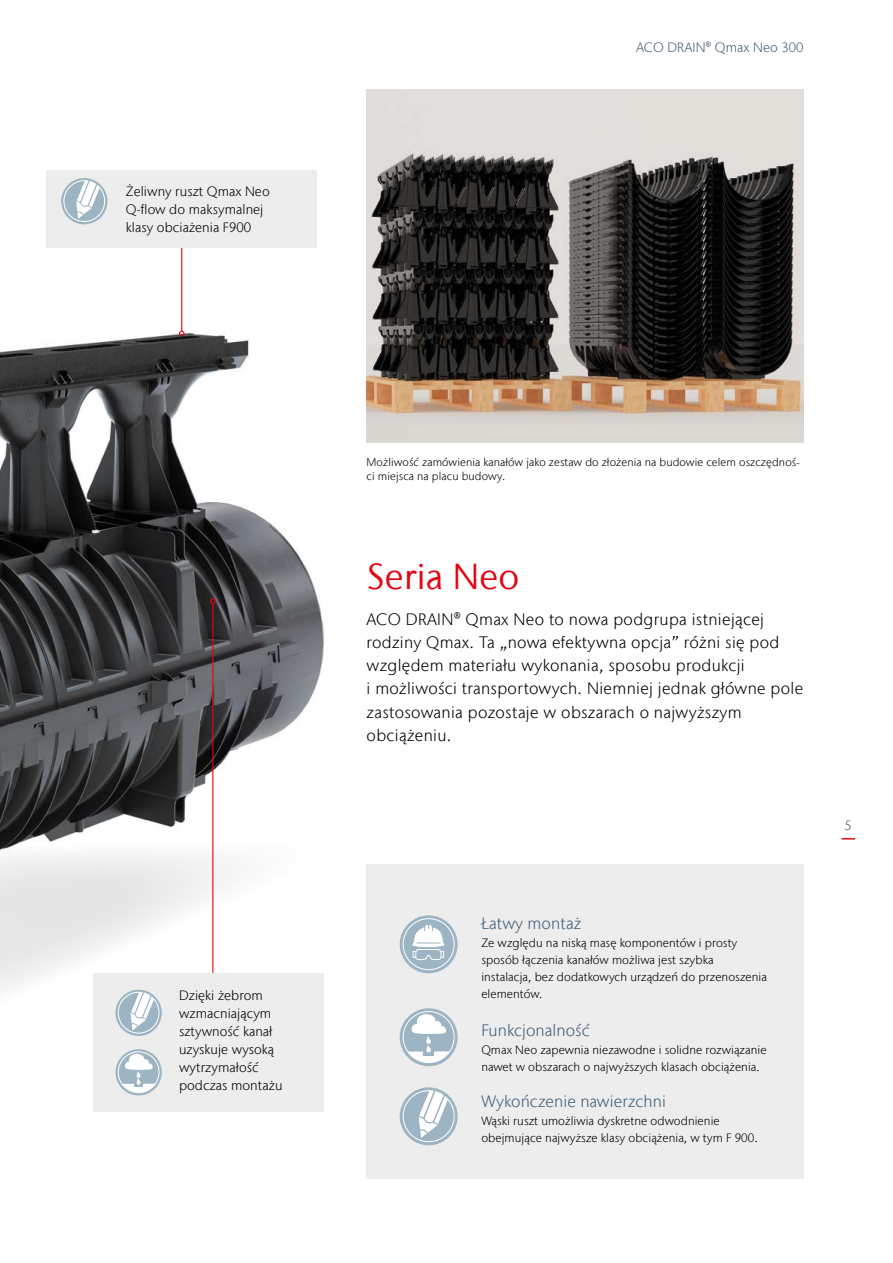
<style>
.page{position:relative;width:893px;height:1263px;background:#fff}
.page>*{position:absolute;margin:0;border:0;box-sizing:border-box;transform-origin:0 0}
.t1{font:36px "Stone Sans IIITC Com";letter-spacing:.005em;color:#e30613}
.t2{font:300 16.5px/23.1px "Stone Sans IIITC Com";letter-spacing:.02em;color:#000}
.t3{font:300 16.5px "Stone Sans IIITC Com";letter-spacing:.005em;color:#415f77}
.t4{font:300 13.5px/17.9px "Stone Sans IIITC Com";letter-spacing:.005em;color:#000}
.t5{font:300 13.5px "Stone Sans IIITC Com";letter-spacing:.005em;color:#415f77}
.t6{font:300 13.5px "Stone Sans IIITC Com";color:#575756}
.t7{font:300 12px/17px "Stone Sans IIITC Com";letter-spacing:.005em;color:#000}
.t8{font:300 11.25px/13.5px "Stone Sans IIITC Com";letter-spacing:.01em;color:#000}
</style>
<div class="page">
<img style="left:0;top:333px;width:324px;height:488px">
<svg style="left:0;top:821px;width:367px;height:358px"></svg>
<div style="left:367px;top:864px;width:437px;height:315px;background:#ededed"></div>
<hr style="left:212px;top:603px;width:1px;height:437px;background:#e30613">
<svg style="left:210px;top:598px;width:6px;height:6px"></svg>
<img style="left:367px;top:89px;width:437px;height:353px">
<hr style="left:181px;top:191px;width:1px;height:140px;background:#e30613">
<svg style="left:179px;top:331px;width:6px;height:5px"></svg>
<div style="left:46px;top:170px;width:81px;height:78px;background:#ededed"></div>
<div style="left:99px;top:170px;width:218px;height:78px;background:#ededed"></div>
<svg style="left:61px;top:178px;width:46px;height:46px"></svg>
<div style="left:64px;top:180px;width:41px;height:42px;border:1px solid #fff;border-radius:50%"></div>
<svg style="left:75px;top:179px;width:25px;height:41px"></svg>
<div style="left:152px;top:974px;width:171px;height:138px;background:#ededed"></div>
<div style="left:94px;top:974px;width:80px;height:138px;background:#ededed"></div>
<svg style="left:115px;top:990px;width:47px;height:46px"></svg>
<div style="left:118px;top:992px;width:41px;height:41px;border:1px solid #fff;border-radius:50%"></div>
<svg style="left:129px;top:991px;width:25px;height:40px"></svg>
<svg style="left:115px;top:1049px;width:47px;height:46px"></svg>
<div style="left:118px;top:1052px;width:41px;height:41px;border:1px solid #fff;border-radius:50%"></div>
<svg style="left:122px;top:1053px;width:33px;height:41px"></svg>
<svg style="left:400px;top:1087px;width:58px;height:58px"></svg>
<div style="left:403px;top:1090px;width:51px;height:52px;border:1px solid #fff;border-radius:50%"></div>
<svg style="left:417px;top:1088px;width:31px;height:51px"></svg>
<svg style="left:400px;top:1008px;width:58px;height:58px"></svg>
<div style="left:403px;top:1011px;width:51px;height:52px;border:1px solid #fff;border-radius:50%"></div>
<svg style="left:407px;top:1014px;width:43px;height:50px"></svg>
<svg style="left:400px;top:915px;width:58px;height:58px"></svg>
<div style="left:403px;top:918px;width:51px;height:52px;border:1px solid #fff;border-radius:50%"></div>
<svg style="left:411px;top:918px;width:35px;height:43px"></svg>
<svg style="left:842px;top:838px;width:13px;height:1px"></svg>
<p class="t4" style="left:126px;top:183px;width:145px">Żeliwny ruszt Qmax Neo<br>Q-flow do maksymalnej klasy obciażenia F900</p>
<p class="t5" style="left:636px;top:38px;width:169px">ACO DRAIN® Qmax Neo 300</p>
<p class="t4" style="left:179px;top:986px;width:105px">Dzięki żebrom wzmacniającym sztywność kanał uzyskuje wysoką wytrzymałość podczas montażu</p>
<p class="t8" style="left:367px;top:456px;width:435px">Możliwość zamówienia kanałów jako zestaw do złożenia na budowie celem oszczędnoś&shy;ci miejsca na placu budowy.</p>
<h1 class="t1" style="left:367px;top:554px;width:154px">Seria Neo</h1>
<p class="t2" style="left:367px;top:608px;width:438px">ACO DRAIN® Qmax Neo to nowa podgrupa istniejącej rodziny Qmax. Ta „nowa efektywna opcja” różni się pod względem materiału wykonania, sposobu produkcji<br>i możliwości transportowych. Niemniej jednak główne pole zastosowania pozostaje w obszarach o najwyższym obciążeniu.</p>
<h2 class="t3" style="left:481px;top:913px;width:101px">Łatwy montaż</h2>
<p class="t7" style="left:481px;top:934px;width:287px">Ze względu na niską masę komponentów i prosty sposób łączenia kanałów możliwa jest szybka<br>instalacja, bez dodatkowych urządzeń do przenoszenia elementów.</p>
<h2 class="t3" style="left:481px;top:1020px;width:110px">Funkcjonalność</h2>
<p class="t7" style="left:481px;top:1041px;width:287px">Qmax Neo zapewnia niezawodne i solidne rozwiązanie nawet w obszarach o najwyższych klasach obciążenia.</p>
<h2 class="t3" style="left:481px;top:1091px;width:186px">Wykończenie nawierzchni</h2>
<p class="t7" style="left:481px;top:1113px;width:278px">Wąski ruszt umożliwia dyskretne odwodnienie obejmujące najwyższe klasy obciążenia, w tym F 900.</p>
<p class="t6" style="left:845px;top:816px;width:9px">5</p>
</div>
